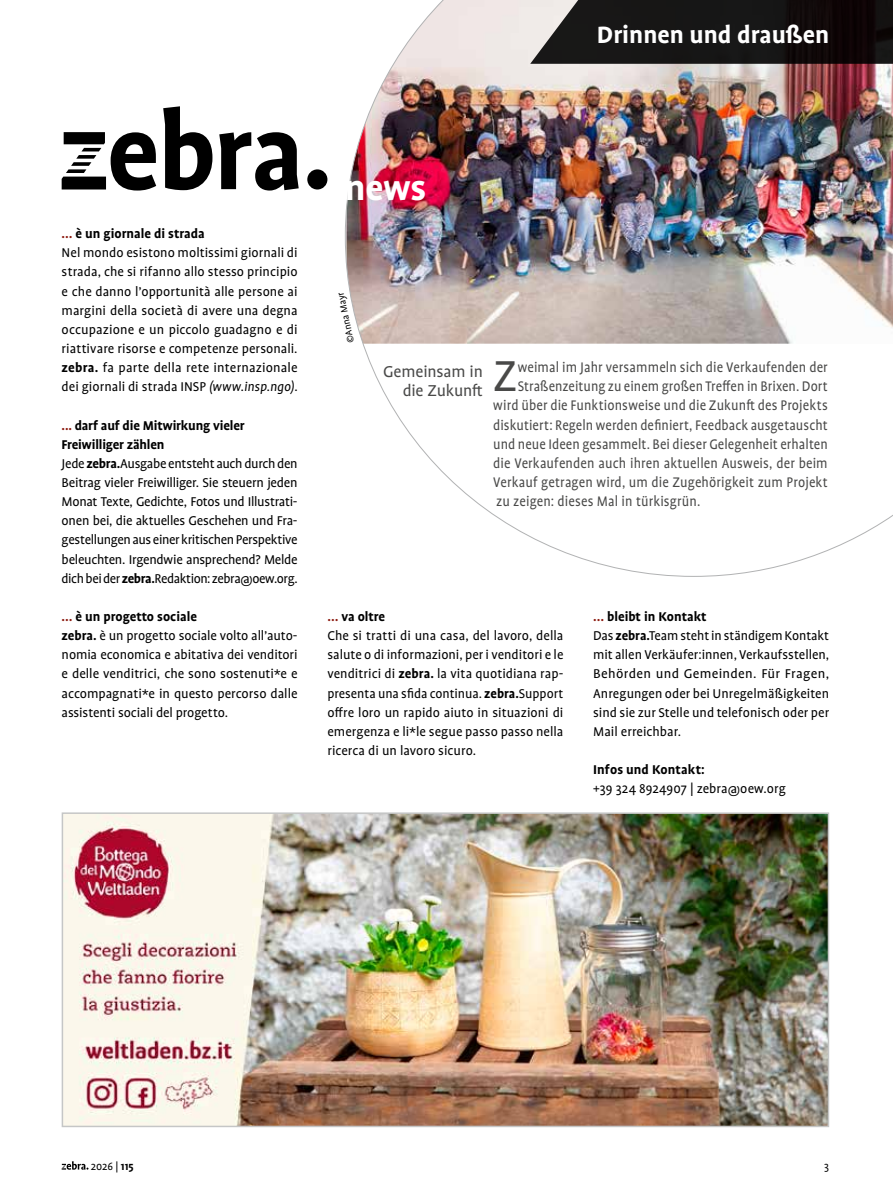
<style>
.page{position:relative;width:893px;height:1191px;background:#fff}
.page>*{position:absolute;margin:0;border:0;box-sizing:border-box;transform-origin:0 0}
.t1{font:49.35px "Profile Pro";color:#494948;scale:.92 1}
.t2{font:700 39.75px "Profile Pro";color:#fff}
.t3{font:700 27px "Profile Pro";color:#fff}
.t4{font:18px/19.5px "Profile Pro";letter-spacing:-.01em;color:#494948;text-align:right}
.t5{font:15.9px "Profile Pro";letter-spacing:.005em;color:#494948;scale:.92 1}
.t6{font:15.9px "Profile Pro";letter-spacing:.005em;color:#494948;scale:.91 1}
.t7{font:14.55px/19.2px "Profile Pro";color:#000}
.t8{font:14.55px/19.2px "Profile Pro";letter-spacing:-.02em;color:#000}
.t9{font:700 14.55px "Profile Pro";letter-spacing:.005em;color:#000}
.t10{font:12px "Profile Pro";color:#000}
.t11{font:10.5px "Profile Pro";color:#000}
.s1{font-weight:700;color:#8b180d}
.s2{font-weight:700}
.s3{font-style:italic}
</style>
<div class="page">
<img style="left:345px;top:0;width:548px;height:577px">
<svg style="left:530px;top:0;width:363px;height:64px;background:#232120"></svg>
<svg style="left:163px;top:106px;width:49px;height:84px"></svg>
<svg style="left:62px;top:132px;width:94px;height:58px"></svg>
<svg style="left:219px;top:132px;width:80px;height:58px"></svg>
<div style="left:307px;top:169px;width:20px;height:20px;background:#000;border-radius:50%"></div>
<img style="left:64px;top:814px;width:763px;height:311px">
<svg style="left:62px;top:1161px;width:26px;height:8px"></svg>
<h2 class="t2" style="left:345px;top:164px;width:83px">news</h2>
<h3 class="t3" style="left:597px;top:18px;width:234px">Drinnen und draußen</h3>
<p class="t7" style="left:62px;top:225px;width:238px"><span class="s1">…</span> <span class="s2">è un giornale di strada<br></span>Nel mondo esistono moltissimi giornali di strada, che si rifanno allo stesso principio e che danno l’opportunità alle persone ai margini della società di avere una degna occupazione e un piccolo guadagno e di riattivare risorse e competenze personali. <span class="s2">zebra.</span> fa parte della rete internazionale dei giornali di strada INSP <span class="s3">(www.insp.ngo)</span>.</p>
<p class="t8" style="left:62px;top:416px;width:238px"><span class="s1">...</span> <span class="s2">darf auf die Mitwirkung vieler Freiwilliger zählen<br></span>Jede <span class="s2">zebra.</span>Ausgabe entsteht auch durch den Beitrag vieler Freiwilliger. Sie steuern jeden Monat Texte, Gedichte, Fotos und Illustrati&shy;onen bei, die aktuelles Geschehen und Fra&shy;gestellungen aus einer kritischen Perspektive beleuchten. Irgendwie ansprechend? Melde dich bei der <span class="s2">zebra.</span>Redaktion: zebra@oew.org.</p>
<p class="t7" style="left:62px;top:607px;width:237px"><span class="s1">…</span> <span class="s2">è un progetto sociale<br>zebra.</span> è un progetto sociale volto all’auto&shy;nomia economica e abitativa dei venditori e delle venditrici, che sono sostenuti*e e accompagnati*e in questo percorso dalle assistenti sociali del progetto.</p>
<p class="t7" style="left:327px;top:607px;width:238px"><span class="s1">…</span> <span class="s2">va oltre<br></span>Che si tratti di una casa, del lavoro, della salute o di informazioni, per i venditori e le venditrici di <span class="s2">zebra.</span> la vita quotidiana rap&shy;presenta una sfida continua. <span class="s2">zebra.</span>Support offre loro un rapido aiuto in situazioni di emergenza e li*le segue passo passo nella ricerca di un lavoro sicuro.</p>
<p class="t7" style="left:593px;top:607px;width:238px"><span class="s1">…</span> <span class="s2">bleibt in Kontakt<br></span>Das <span class="s2">zebra.</span>Team steht in ständigem Kontakt mit allen Verkäufer:innen, Verkaufsstellen, Behörden und Gemeinden. Für Fragen, Anregungen oder bei Unregelmäßigkeiten sind sie zur Stelle und telefonisch oder per Mail erreichbar.</p>
<p class="t9" style="left:593px;top:761px;width:113px">Infos und Kontakt:</p>
<p class="t7" style="left:593px;top:780px;width:194px">+39 324 8924907 | zebra@oew.org</p>
<p class="t11" style="left:345px;top:344px;width:53px;rotate:-102deg">©Anna Mayr</p>
<h1 class="t1" style="left:493px;top:349px;width:28px">Z</h1>
<p class="t5" style="left:518px;top:358px;width:339px">weimal im Jahr versammeln sich die Verkaufenden der</p>
<p class="t4" style="left:383px;top:362px;width:101px">Gemeinsam in die Zukunft</p>
<p class="t6" style="left:518px;top:378px;width:342px">Straßenzeitung zu einem großen Treffen in Brixen. Dort</p>
<p class="t5" style="left:493px;top:397px;width:365px">wird über die Funktionsweise und die Zukunft des Projekts</p>
<p class="t6" style="left:493px;top:416px;width:369px">diskutiert: Regeln werden definiert, Feedback ausgetauscht</p>
<p class="t6" style="left:493px;top:435px;width:369px">und neue Ideen gesammelt. Bei dieser Gelegenheit erhalten</p>
<p class="t5" style="left:493px;top:454px;width:365px">die Verkaufenden auch ihren aktuellen Ausweis, der beim</p>
<p class="t5" style="left:493px;top:473px;width:365px">Verkauf getragen wird, um die Zugehörigkeit zum Projekt</p>
<p class="t5" style="left:496px;top:492px;width:223px">zu zeigen: dieses Mal in türkisgrün.</p>
<p class="t10" style="left:91px;top:1159px;width:44px">2026 | <span class="s2">115</span></p>
<p class="t10" style="left:824px;top:1159px;width:6px">3</p>
</div>
